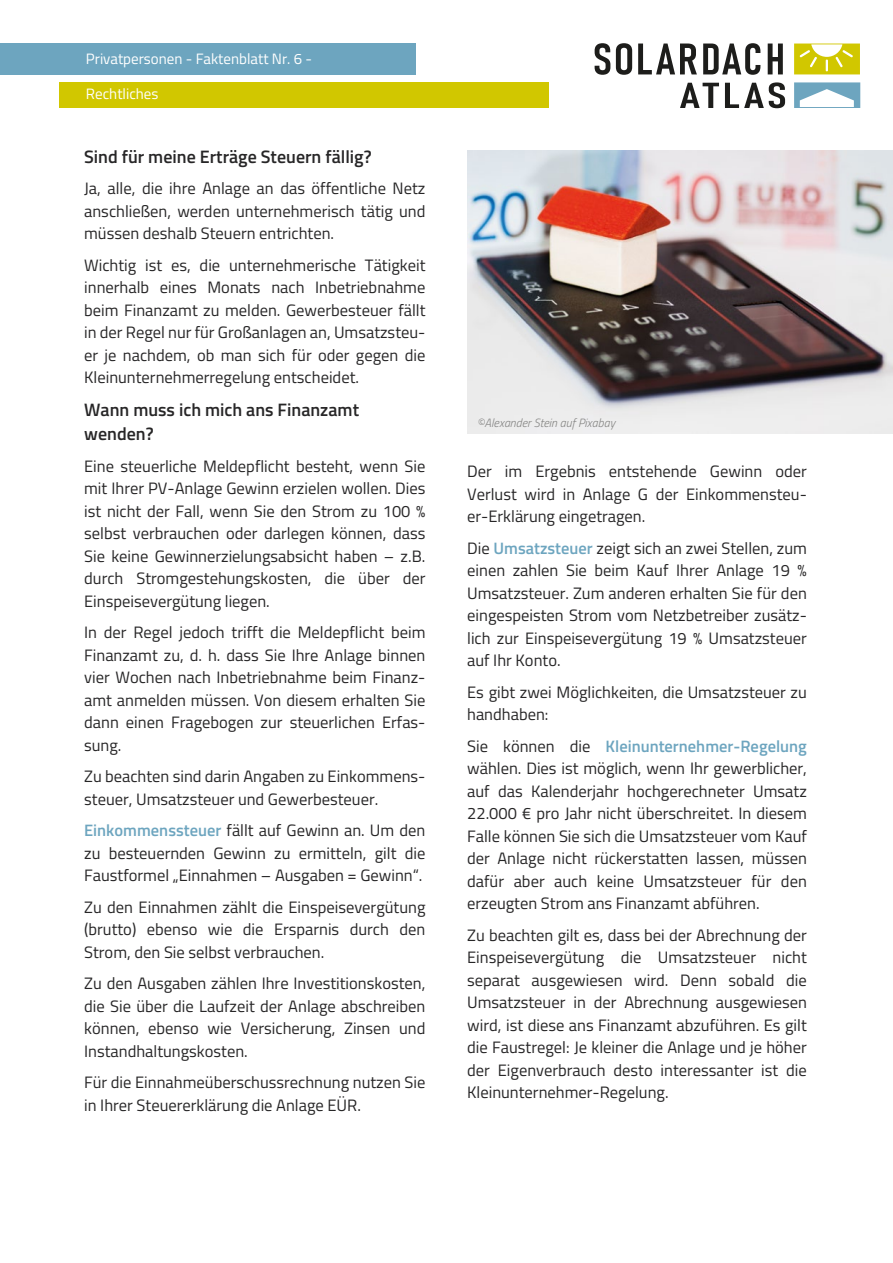
<style>
.page{position:relative;width:893px;height:1263px;background:#fff}
.page>*{position:absolute;margin:0;border:0;box-sizing:border-box;transform-origin:0 0}
.t1{font:600 18px/24px "Titillium";color:#272627}
.t2{font:16.5px/22.5px "Titillium";color:#272627;text-align:justify}
.t3{font:15px "Titillium";color:#fff}
.t4{font:italic 300 12px "Titillium";color:#858584}
.s1{font-weight:600;color:#6da5bf}
</style>
<div class="page">
<img style="left:467px;top:150px;width:426px;height:284px">
<div style="left:59px;top:82px;width:490px;height:26px;background:#d1c700"></div>
<div style="left:0;top:43px;width:416px;height:31px;background:#6da5bf"></div>
<svg style="left:595px;top:43px;width:15px;height:32px"></svg>
<svg style="left:616px;top:43px;width:16px;height:32px"></svg>
<svg style="left:638px;top:44px;width:59px;height:30px"></svg>
<svg style="left:703px;top:43px;width:57px;height:32px"></svg>
<svg style="left:768px;top:44px;width:15px;height:30px"></svg>
<svg style="left:680px;top:83px;width:39px;height:25px"></svg>
<svg style="left:725px;top:82px;width:60px;height:26px"></svg>
<svg style="left:794px;top:44px;width:66px;height:30px"></svg>
<svg style="left:794px;top:82px;width:66px;height:26px"></svg>
<p class="t3" style="left:86px;top:48px;width:228px">Privatpersonen - Faktenblatt Nr. 6 -</p>
<p class="t3" style="left:86px;top:82px;width:74px">Rechtliches</p>
<p class="t1" style="left:84px;top:144px;width:289px">Sind für meine Erträge Steuern fällig?</p>
<p class="t2" style="left:84px;top:176px;width:343px">Ja, alle, die ihre Anlage an das öffentliche Netz anschließen, werden unternehmerisch tätig und müssen deshalb Steuern entrichten.</p>
<p class="t2" style="left:84px;top:253px;width:343px">Wichtig ist es, die unternehmerische Tätigkeit innerhalb eines Monats nach Inbetriebnahme beim Finanzamt zu melden. Gewerbesteuer fällt in der Regel nur für Großanlagen an, Umsatzsteu&shy;er je nachdem, ob man sich für oder gegen die Kleinunternehmerregelung entscheidet.</p>
<p class="t1" style="left:84px;top:397px;width:276px">Wann muss ich mich ans Finanzamt wenden?</p>
<p class="t2" style="left:84px;top:454px;width:343px">Eine steuerliche Meldepflicht besteht, wenn Sie mit Ihrer PV-Anlage Gewinn erzielen wollen. Dies ist nicht der Fall, wenn Sie den Strom zu 100 % selbst verbrauchen oder darlegen können, dass Sie keine Gewinnerzielungsabsicht haben – z.B. durch Stromgestehungskosten, die über der Einspeisevergütung liegen.</p>
<p class="t2" style="left:84px;top:620px;width:343px">In der Regel jedoch trifft die Meldepflicht beim Finanzamt zu, d. h. dass Sie Ihre Anlage binnen vier Wochen nach Inbetriebnahme beim Finanz&shy;amt anmelden müssen. Von diesem erhalten Sie dann einen Fragebogen zur steuerlichen Erfas&shy;sung.</p>
<p class="t2" style="left:84px;top:764px;width:343px">Zu beachten sind darin Angaben zu Einkommens&shy;steuer, Umsatzsteuer und Gewerbesteuer.</p>
<p class="t2" style="left:84px;top:818px;width:343px"><span class="s1">Einkommenssteuer</span> fällt auf Gewinn an. Um den zu besteuernden Gewinn zu ermitteln, gilt die Faustformel „Einnahmen – Ausgaben = Gewinn“.</p>
<p class="t2" style="left:84px;top:895px;width:343px">Zu den Einnahmen zählt die Einspeisevergütung (brutto) ebenso wie die Ersparnis durch den Strom, den Sie selbst verbrauchen.</p>
<p class="t2" style="left:84px;top:972px;width:343px">Zu den Ausgaben zählen Ihre Investitionskosten, die Sie über die Laufzeit der Anlage abschreiben können, ebenso wie Versicherung, Zinsen und Instandhaltungskosten.</p>
<p class="t2" style="left:84px;top:1071px;width:343px">Für die Einnahmeüberschussrechnung nutzen Sie in Ihrer Steuererklärung die Anlage EÜR.</p>
<p class="t4" style="left:477px;top:414px;width:140px">©Alexander Stein auf Pixabay</p>
<p class="t2" style="left:467px;top:459px;width:341px">Der im Ergebnis entstehende Gewinn oder Verlust wird in Anlage G der Einkommensteu&shy;er-Erklärung eingetragen.</p>
<p class="t2" style="left:467px;top:536px;width:341px">Die <span class="s1">Umsatzsteuer</span> zeigt sich an zwei Stellen, zum einen zahlen Sie beim Kauf Ihrer Anlage 19 % Umsatzsteuer. Zum anderen erhalten Sie für den eingespeisten Strom vom Netzbetreiber zusätz&shy;lich zur Einspeisevergütung 19 % Umsatzsteuer auf Ihr Konto.</p>
<p class="t2" style="left:467px;top:680px;width:341px">Es gibt zwei Möglichkeiten, die Umsatzsteuer zu handhaben:</p>
<p class="t2" style="left:467px;top:734px;width:341px">Sie können die <span class="s1">Kleinunternehmer-Regelung </span>wählen. Dies ist möglich, wenn Ihr gewerblicher, auf das Kalenderjahr hochgerechneter Umsatz 22.000 € pro Jahr nicht überschreitet. In diesem Falle können Sie sich die Umsatzsteuer vom Kauf der Anlage nicht rückerstatten lassen, müssen dafür aber auch keine Umsatzsteuer für den erzeugten Strom ans Finanzamt abführen.</p>
<p class="t2" style="left:467px;top:923px;width:341px">Zu beachten gilt es, dass bei der Abrechnung der Einspeisevergütung die Umsatzsteuer nicht separat ausgewiesen wird. Denn sobald die Umsatzsteuer in der Abrechnung ausgewiesen wird, ist diese ans Finanzamt abzuführen. Es gilt die Faustregel: Je kleiner die Anlage und je höher der Eigenverbrauch desto interessanter ist die Kleinunternehmer-Regelung.</p>
</div>
